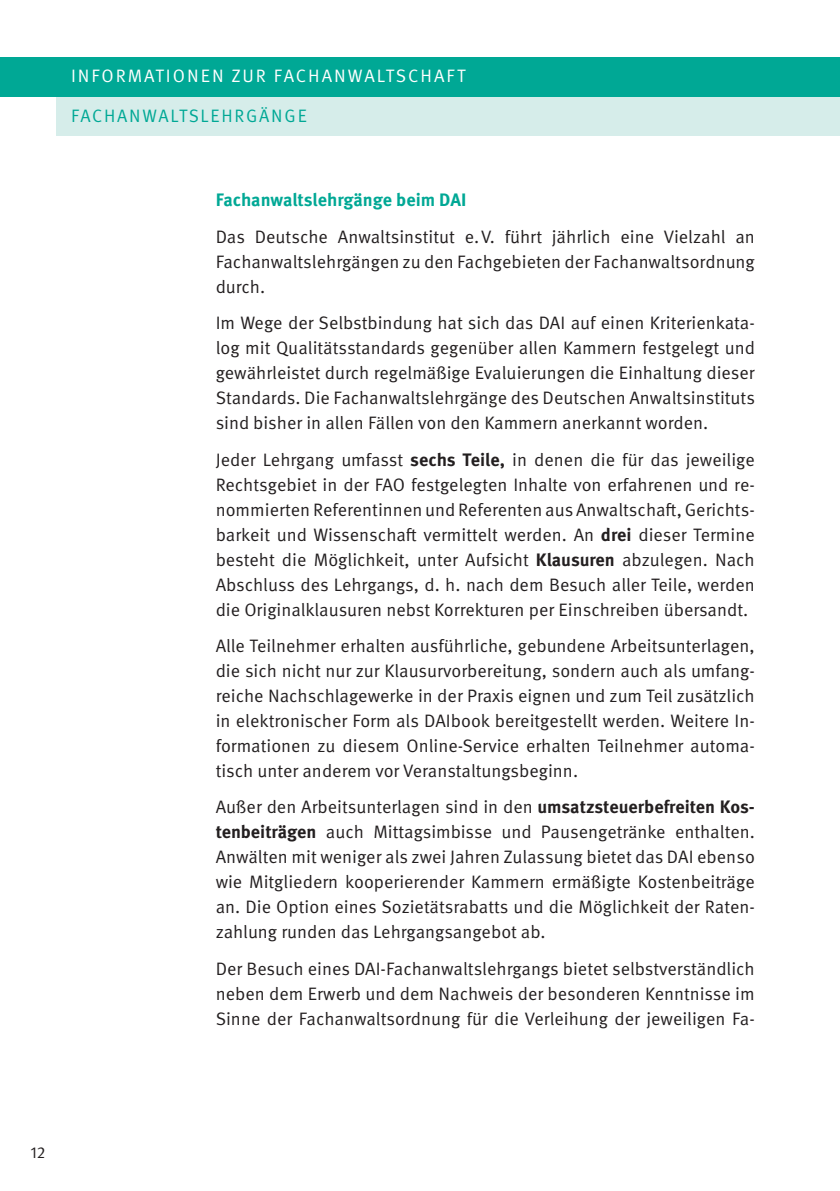
<style>
.page{position:relative;width:840px;height:1191px;background:#fff}
.page>*{position:absolute;margin:0;border:0;box-sizing:border-box;transform-origin:0 0}
.t1{font:18px/25px "Meta OT Norm";color:#231f20;text-align:justify}
.t2{font:18px "Meta OT Norm";letter-spacing:.11em;color:#fff}
.t3{font:700 18px "Meta OT";letter-spacing:-.005em;color:#00a895}
.t4{font:18px "Meta OT Norm";letter-spacing:.1em;color:#00a895}
.t5{font:16px "Meta OT Norm";color:#231f20}
.s1{font-family:"Meta OT";font-weight:700}
</style>
<div class="page">
<div style="left:57px;top:96px;width:782px;height:40px;background:#d6edea"></div>
<div style="left:0;top:57px;width:839px;height:39px;background:#00a895"></div>
<p class="t2" style="left:71px;top:65px;width:395px">INFORMATIONEN ZUR FACHANWALTSCHAFT</p>
<p class="t4" style="left:71px;top:105px;width:237px">FACHANWALTSLEHRGÄNGE</p>
<p class="t3" style="left:215px;top:189px;width:252px">Fachanwaltslehrgänge beim DAI</p>
<p class="t1" style="left:215px;top:224px;width:540px">Das Deutsche Anwaltsinstitut e.V. führt jährlich eine Vielzahl an Fachanwaltslehrgängen zu den Fachgebieten der Fachanwaltsordnung durch.</p>
<p class="t1" style="left:215px;top:311px;width:540px">Im Wege der Selbstbindung hat sich das DAI auf einen Kriterienkata&shy;log mit Qualitätsstandards gegenüber allen Kammern festgelegt und gewährleistet durch regelmäßige Evaluierungen die Einhaltung dieser Standards. Die Fachanwaltslehrgänge des Deutschen Anwaltsinstituts sind bisher in allen Fällen von den Kammern anerkannt worden.</p>
<p class="t1" style="left:215px;top:447px;width:540px">Jeder Lehrgang umfasst <span class="s1">sechs Teile,</span> in denen die für das jeweilige Rechtsgebiet in der FAO festgelegten Inhalte von erfahrenen und re&shy;nommierten Referentinnen und Referenten aus Anwaltschaft, Gerichts&shy;barkeit und Wissenschaft vermittelt werden. An <span class="s1">drei</span> dieser Termine besteht die Möglichkeit, unter Aufsicht <span class="s1">Klausuren</span> abzulegen. Nach Abschluss des Lehrgangs, d. h. nach dem Besuch aller Teile, werden die Originalklausuren nebst Korrekturen per Einschreiben übersandt.</p>
<p class="t1" style="left:215px;top:633px;width:540px">Alle Teilnehmer erhalten ausführliche, gebundene Arbeitsunterlagen, die sich nicht nur zur Klausurvorbereitung, sondern auch als umfang&shy;reiche Nachschlagewerke in der Praxis eignen und zum Teil zusätzlich in elektronischer Form als DAIbook bereitgestellt werden. Weitere In&shy;formationen zu diesem Online-Service erhalten Teilnehmer automa&shy;tisch unter anderem vor Veranstaltungsbeginn.</p>
<p class="t1" style="left:215px;top:795px;width:540px">Außer den Arbeitsunterlagen sind in den <span class="s1">umsatzsteuerbefreiten Kos&shy;tenbeiträgen</span> auch Mittagsimbisse und Pausengetränke enthalten.<br>Anwälten mit weniger als zwei Jahren Zulassung bietet das DAI ebenso wie Mitgliedern kooperierender Kammern ermäßigte Kostenbeiträge an. Die Option eines Sozietätsrabatts und die Möglichkeit der Raten&shy;zahlung runden das Lehrgangsangebot ab.</p>
<p class="t1" style="left:215px;top:956px;width:540px">Der Besuch eines DAI-Fachanwaltslehrgangs bietet selbstverständlich neben dem Erwerb und dem Nachweis der besonderen Kenntnisse im Sinne der Fachanwaltsordnung für die Verleihung der jeweiligen Fa-</p>
<p class="t5" style="left:31px;top:1142px;width:16px">12</p>
</div>
